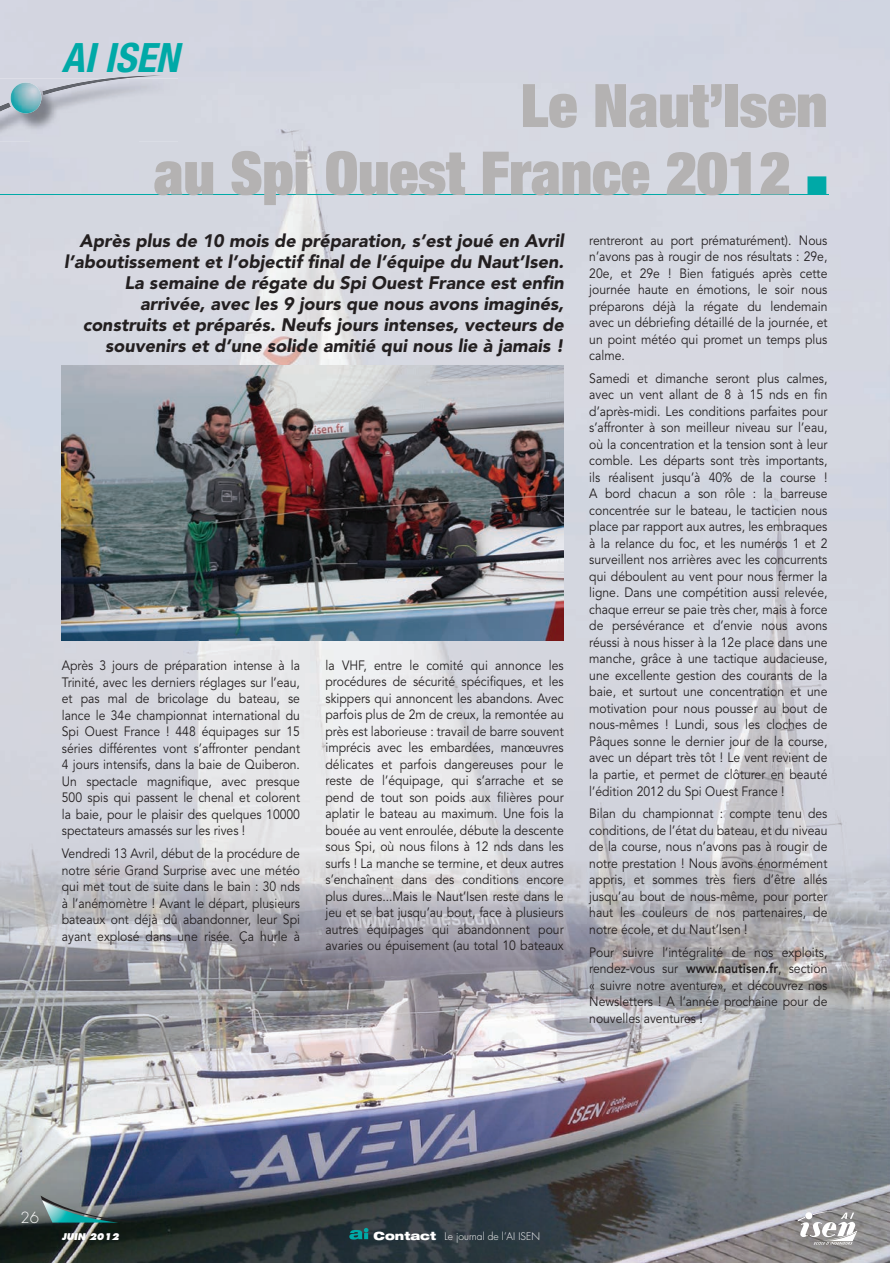
<style>
.page{position:relative;width:890px;height:1263px;background:#fff}
.page>*{position:absolute;margin:0;border:0;box-sizing:border-box;transform-origin:0 0}
.t1{font:900 condensed 60px/67.5px "Helvetica Neue LT Std";color:#b4b2b2}
.t2{font:italic 700 condensed 40.5px "Helvetica Neue LT Std";color:#00a9a7}
.t3{font:27px "Zapf Dingbats ITC";color:#00a9a7}
.t4{font:italic 900 18px/21px "Avenir LT Std";color:#231f20;text-align:right}
.t5{font:300 15px "Futura Std";color:#fff}
.t6{font:13.5px/16.5px "Avenir LT Std";color:#231f20;text-align:justify;scale:.9 1}
.t7{font:300 10.2px "Futura Std";color:#fff}
.t8{font:italic 800 9px "Futura Std";color:#fff}
.s1{font-weight:800}
.s2{font-family:"Helvetica Neue LT Std";font-weight:900;font-stretch:expanded;font-size:11.4px}
</style>
<div class="page">
<img style="left:138px;top:83px;width:752px;height:727px">
<div style="left:30px;top:141px;width:108px;height:669px;background:#d4d6e0"></div>
<img style="left:0;top:79px;width:178px;height:62px">
<img style="left:0;top:103px;width:11px;height:20px">
<img style="left:42px;top:76px;width:122px;height:19px">
<img style="left:11px;top:83px;width:30px;height:30px;border-radius:15px">
<hr style="left:0;top:194px;width:829px;height:1px;background:#00a9a7">
<img style="left:0;top:810px;width:890px;height:453px">
<svg style="left:797px;top:1210px;width:60px;height:34px"></svg>
<svg style="left:349px;top:1228px;width:19px;height:11px"></svg>
<svg style="left:41px;top:1195px;width:110px;height:28px;background:#577378"></svg>
<img style="left:62px;top:365px;width:502px;height:275px">
<h2 class="t2" style="left:62px;top:33px;width:118px">AI ISEN</h2>
<h1 class="t1" style="left:154px;top:70px;width:675px;text-indent:367px">Le Naut’Isen au Spi Ouest France 2012</h1>
<h3 class="t3" style="left:807px;top:173px;width:22px">■</h3>
<p class="t4" style="left:64px;top:230px;width:501px">Après plus de 10 mois de préparation, s’est joué en Avril l’aboutissement et l’objectif final de l’équipe du Naut’Isen.<br>La semaine de régate du Spi Ouest France est enfin arrivée, avec les 9 jours que nous avons imaginés, construits et préparés. Neufs jours intenses, vecteurs de souvenirs et d’une solide amitié qui nous lie à jamais !</p>
<p class="t6" style="left:62px;top:658px;width:266px">Après 3 jours de préparation intense à la Trinité, avec les derniers réglages sur l’eau, et pas mal de bricolage du bateau, se lance le 34e championnat international du Spi Ouest France ! 448 équipages sur 15 séries différentes vont s’affronter pendant 4 jours intensifs, dans la baie de Quiberon.<br>Un spectacle magnifique, avec presque 500 spis qui passent le chenal et colorent la baie, pour le plaisir des quelques 10000 spectateurs amassés sur les rives !</p>
<p class="t6" style="left:62px;top:846px;width:266px">Vendredi 13 Avril, début de la procédure de notre série Grand Surprise avec une météo qui met tout de suite dans le bain : 30 nds à l’anémomètre ! Avant le départ, plusieurs bateaux ont déjà dû abandonner, leur Spi ayant explosé dans une risée. Ça hurle à</p>
<p class="t6" style="left:325px;top:657px;width:266px">la VHF, entre le comité qui annonce les procédures de sécurité spécifiques, et les skippers qui annoncent les abandons. Avec parfois plus de 2m de creux, la remontée au près est laborieuse : travail de barre souvent imprécis avec les embardées, manœuvres délicates et parfois dangereuses pour le reste de l’équipage, qui s’arrache et se pend de tout son poids aux filières pour aplatir le bateau au maximum. Une fois la bouée au vent enroulée, débute la descente sous Spi, où nous filons à 12 nds dans les surfs ! La manche se termine, et deux autres s’enchaînent dans des conditions encore plus dures...Mais le Naut’Isen reste dans le jeu et se bat jusqu’au bout, face à plusieurs autres équipages qui abandonnent pour avaries ou épuisement (au total 10 bateaux</p>
<p class="t6" style="left:589px;top:232px;width:266px">rentreront au port prématurément). Nous n’avons pas à rougir de nos résultats : 29e, 20e, et 29e ! Bien fatigués après cette journée haute en émotions, le soir nous préparons déjà la régate du lendemain avec un débriefing détaillé de la journée, et un point météo qui promet un temps plus calme.</p>
<p class="t6" style="left:589px;top:370px;width:266px">Samedi et dimanche seront plus calmes, avec un vent allant de 8 à 15 nds en fin d’après-midi. Les conditions parfaites pour s’affronter à son meilleur niveau sur l’eau, où la concentration et la tension sont à leur comble. Les départs sont très importants, ils réalisent jusqu’à 40% de la course !<br>A bord chacun a son rôle : la barreuse concentrée sur le bateau, le tacticien nous place par rapport aux autres, les embraques à la relance du foc, et les numéros 1 et 2 surveillent nos arrières avec les concurrents qui déboulent au vent pour nous fermer la ligne. Dans une compétition aussi relevée, chaque erreur se paie très cher, mais à force de persévérance et d’envie nous avons réussi à nous hisser à la 12e place dans une manche, grâce à une tactique audacieuse, une excellente gestion des courants de la baie, et surtout une concentration et une motivation pour nous pousser au bout de nous-mêmes ! Lundi, sous les cloches de Pâques sonne le dernier jour de la course, avec un départ très tôt ! Le vent revient de la partie, et permet de clôturer en beauté l’édition 2012 du Spi Ouest France !</p>
<p class="t6" style="left:589px;top:806px;width:266px">Bilan du championnat : compte tenu des conditions, de l’état du bateau, et du niveau de la course, nous n’avons pas à rougir de notre prestation ! Nous avons énormément appris, et sommes très fiers d’être allés jusqu’au bout de nous-même, pour porter haut les couleurs de nos partenaires, de notre école, et du Naut’Isen !</p>
<p class="t6" style="left:589px;top:944px;width:266px">Pour suivre l’intégralité de nos exploits, rendez-vous sur <span class="s1">www.nautisen.fr</span>, section « suivre notre aventure», et découvrez nos Newsletters ! A l’année prochaine pour de nouvelles aventures !</p>
<p class="t5" style="left:21px;top:1208px;width:20px">26</p>
<p class="t8" style="left:62px;top:1230px;width:59px">JUIN 2012</p>
<p class="t7" style="left:373px;top:1229px;width:168px"><span class="s2">Contact</span> Le journal de l’AI ISEN</p>
</div>
